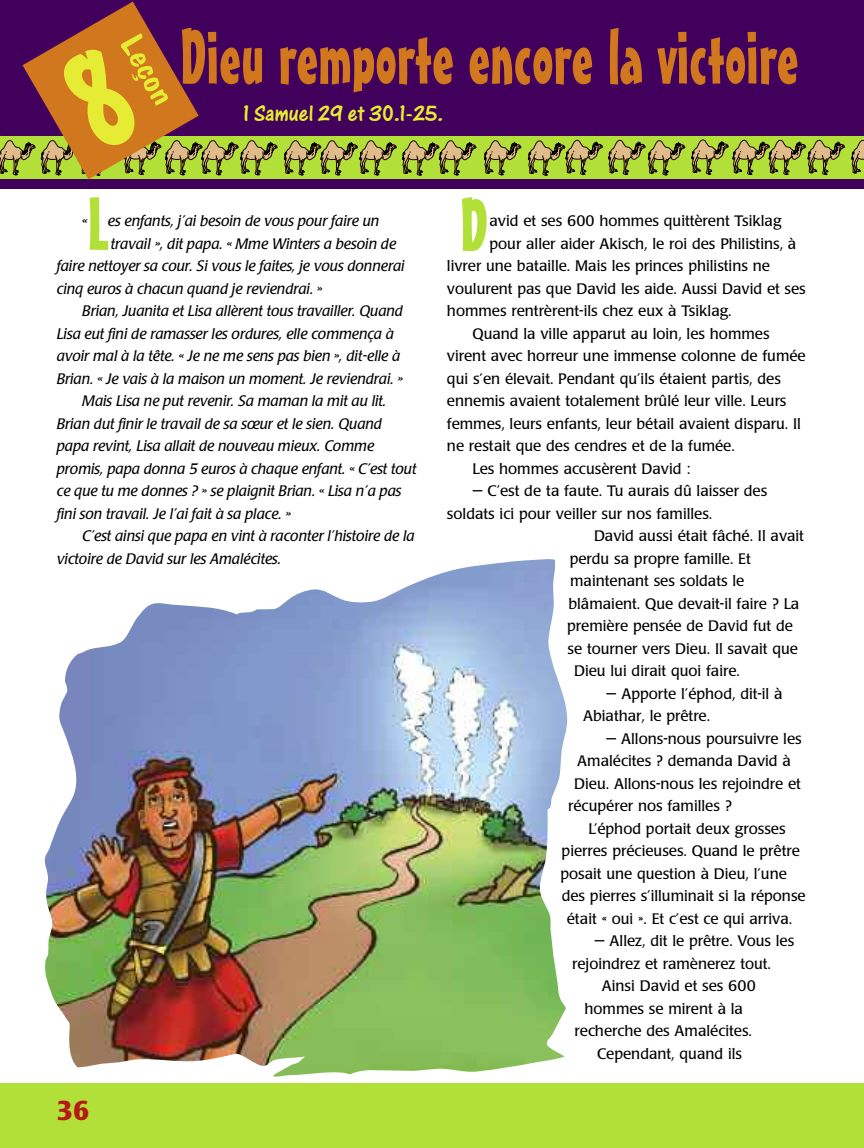
<style>
.page{position:relative;width:864px;height:1148px;background:#fff}
.page>*{position:absolute;margin:0;border:0;box-sizing:border-box;transform-origin:0 0}
.t1{font:75px "Mister Earl BT";color:#d1771d;scale:.9 1}
.t2{font:72px "Mister Earl BT";color:#b2e038}
.t3{font:33px "Dom Casual D";color:#e6ec33;scale:1.3 1}
.t4{font:700 27px "Poppl Laudatio";color:#b71814}
.t5{font:24px "One Stroke Script Plain";color:#e6ec33}
.t6{font:15px/22.5px "Poppl Laudatio";color:#000}
.t7{font:italic 15px "Poppl Laudatio";color:#000}
</style>
<div class="page">
<div style="left:0;top:1083px;width:864px;height:65px;background:#b2e038"></div>
<div style="left:0;top:0;width:864px;height:189px;background:#41005c"></div>
<img style="left:44px;top:559px;width:523px;height:518px">
<svg style="left:0;top:2px;width:864px;height:177px"></svg>
<h3 class="t3" style="left:146px;top:27px;width:59px;rotate:60deg">Leçon</h3>
<h1 class="t1" style="left:180px;top:30px;width:689px">Dieu remporte encore la victoire</h1>
<h3 class="t5" style="left:243px;top:106px;width:201px">1 Samuel 29 et 30.1-25.</h3>
<h2 class="t2" style="left:88px;top:198px;width:23px">L</h2>
<p class="t7" style="left:82px;top:215px;width:6px">«</p>
<p class="t7" style="left:108px;top:215px;width:273px">es enfants, j’ai besoin de vous pour faire un</p>
<p class="t7" style="left:111px;top:237px;width:287px">travail », dit papa. « Mme Winters a besoin de</p>
<p class="t7" style="left:57px;top:260px;width:349px">faire nettoyer sa cour. Si vous le faites, je vous donnerai</p>
<p class="t7" style="left:57px;top:282px;width:267px">cinq euros à chacun quand je reviendrai. »</p>
<p class="t7" style="left:82px;top:305px;width:322px">Brian, Juanita et Lisa allèrent tous travailler. Quand</p>
<p class="t7" style="left:57px;top:327px;width:339px">Lisa eut fini de ramasser les ordures, elle commença à</p>
<p class="t7" style="left:57px;top:350px;width:345px">avoir mal à la tête. « Je ne me sens pas bien », dit-elle à</p>
<p class="t7" style="left:57px;top:372px;width:347px">Brian. « Je vais à la maison un moment. Je reviendrai. »</p>
<p class="t7" style="left:82px;top:395px;width:306px">Mais Lisa ne put revenir. Sa maman la mit au lit.</p>
<p class="t7" style="left:57px;top:417px;width:327px">Brian dut finir le travail de sa sœur et le sien. Quand</p>
<p class="t7" style="left:57px;top:440px;width:319px">papa revint, Lisa allait de nouveau mieux. Comme</p>
<p class="t7" style="left:57px;top:462px;width:361px">promis, papa donna 5 euros à chaque enfant. « C’est tout</p>
<p class="t7" style="left:57px;top:485px;width:346px">ce que tu me donnes ? » se plaignit Brian. « Lisa n’a pas</p>
<p class="t7" style="left:57px;top:507px;width:236px">fini son travail. Je l’ai fait à sa place. »</p>
<p class="t7" style="left:82px;top:530px;width:334px">C’est ainsi que papa en vint à raconter l’histoire de la</p>
<p class="t7" style="left:57px;top:552px;width:226px">victoire de David sur les Amalécites.</p>
<h3 class="t4" style="left:57px;top:1099px;width:34px">36</h3>
<h2 class="t2" style="left:460px;top:199px;width:30px">D</h2>
<p class="t6" style="left:490px;top:211px;width:294px">avid et ses 600 hommes quittèrent Tsiklag</p>
<p class="t6" style="left:490px;top:233px;width:308px">pour aller aider Akisch, le roi des Philistins, à</p>
<p class="t6" style="left:447px;top:256px;width:325px">livrer une bataille. Mais les princes philistins ne</p>
<p class="t6" style="left:447px;top:278px;width:360px">voulurent pas que David les aide. Aussi David et ses</p>
<p class="t6" style="left:447px;top:301px;width:286px">hommes rentrèrent-ils chez eux à Tsiklag.</p>
<p class="t6" style="left:472px;top:323px;width:299px">Quand la ville apparut au loin, les hommes</p>
<p class="t6" style="left:447px;top:346px;width:360px">virent avec horreur une immense colonne de fumée</p>
<p class="t6" style="left:447px;top:368px;width:335px">qui s’en élevait. Pendant qu’ils étaient partis, des</p>
<p class="t6" style="left:447px;top:391px;width:341px">ennemis avaient totalement brûlé leur ville. Leurs</p>
<p class="t6" style="left:447px;top:413px;width:355px">femmes, leurs enfants, leur bétail avaient disparu. Il</p>
<p class="t6" style="left:447px;top:436px;width:289px">ne restait que des cendres et de la fumée.</p>
<p class="t6" style="left:472px;top:458px;width:219px">Les hommes accusèrent David :</p>
<p class="t6" style="left:472px;top:481px;width:296px">— C’est de ta faute. Tu aurais dû laisser des</p>
<p class="t6" style="left:447px;top:503px;width:267px">soldats ici pour veiller sur nos familles.</p>
<p class="t6" style="left:594px;top:526px;width:211px">David aussi était fâché. Il avait</p>
<p class="t6" style="left:570px;top:548px;width:183px">perdu sa propre famille. Et</p>
<p class="t6" style="left:570px;top:571px;width:176px">maintenant ses soldats le</p>
<p class="t6" style="left:568px;top:593px;width:232px">blâmaient. Que devait-il faire ? La</p>
<p class="t6" style="left:567px;top:616px;width:227px">première pensée de David fut de</p>
<p class="t6" style="left:568px;top:638px;width:232px">se tourner vers Dieu. Il savait que</p>
<p class="t6" style="left:574px;top:661px;width:167px">Dieu lui dirait quoi faire.</p>
<p class="t6" style="left:583px;top:683px;width:201px;text-indent:23px">— Apporte l’éphod, dit-il à<br>Abiathar, le prêtre.</p>
<p class="t6" style="left:606px;top:728px;width:197px">— Allons-nous poursuivre les</p>
<p class="t6" style="left:577px;top:751px;width:215px">Amalécites ? demanda David à</p>
<p class="t6" style="left:574px;top:773px;width:228px">Dieu. Allons-nous les rejoindre et</p>
<p class="t6" style="left:568px;top:796px;width:165px">récupérer nos familles ?</p>
<p class="t6" style="left:588px;top:818px;width:199px">L’éphod portait deux grosses</p>
<p class="t6" style="left:562px;top:841px;width:240px">pierres précieuses. Quand le prêtre</p>
<p class="t6" style="left:560px;top:863px;width:228px">posait une question à Dieu, l’une</p>
<p class="t6" style="left:562px;top:886px;width:246px">des pierres s’illuminait si la réponse</p>
<p class="t6" style="left:567px;top:908px;width:227px">était « oui ». Et c’est ce qui arriva.</p>
<p class="t6" style="left:595px;top:931px;width:201px">— Allez, dit le prêtre. Vous les</p>
<p class="t6" style="left:572px;top:953px;width:200px">rejoindrez et ramènerez tout.</p>
<p class="t6" style="left:602px;top:976px;width:155px">Ainsi David et ses 600</p>
<p class="t6" style="left:584px;top:998px;width:160px">hommes se mirent à la</p>
<p class="t6" style="left:575px;top:1021px;width:179px">recherche des Amalécites.</p>
<p class="t6" style="left:597px;top:1043px;width:146px">Cependant, quand ils</p>
</div>
